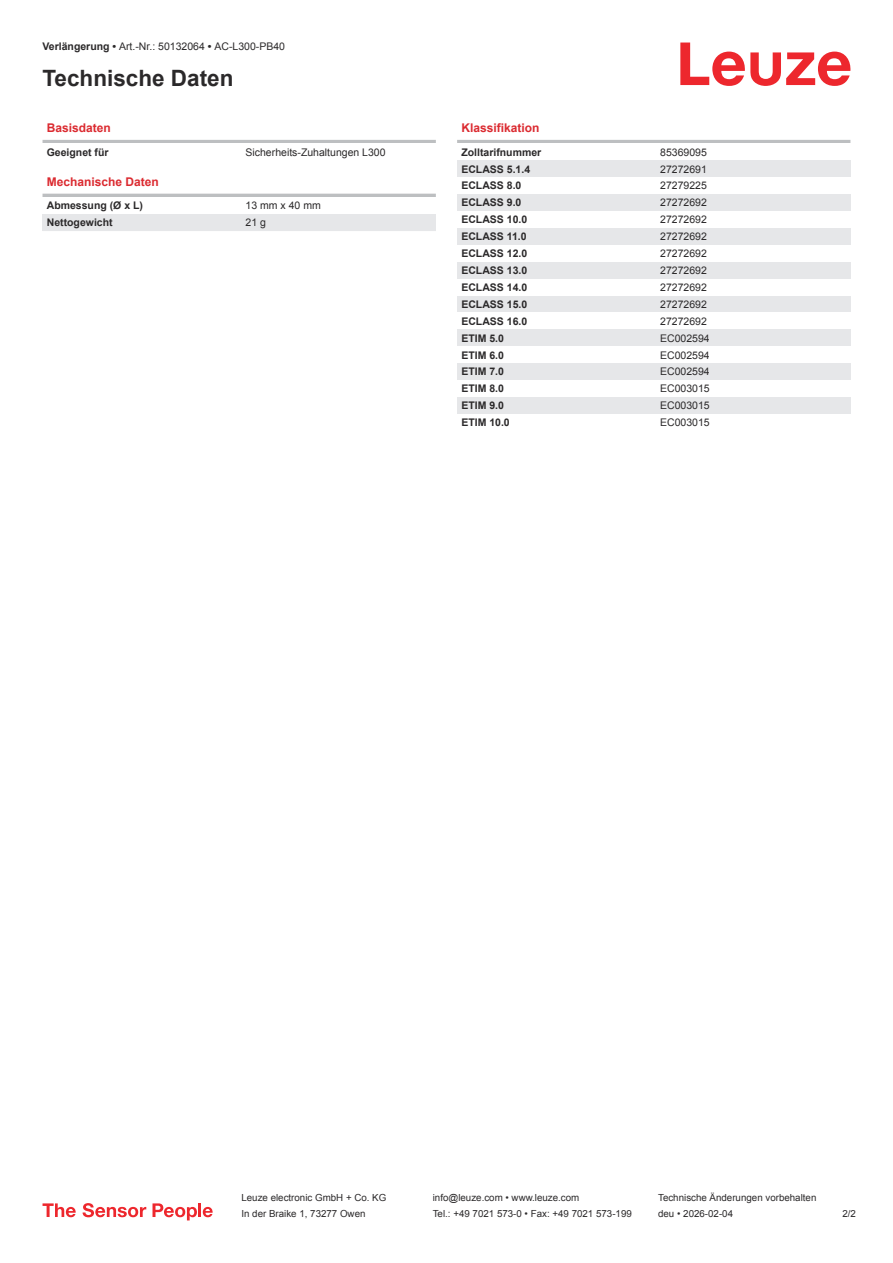
<style>
.page{position:relative;width:893px;height:1263px;background:#fff}
.page>*{position:absolute;margin:0;border:0;box-sizing:border-box;transform-origin:0 0}
.t1{font:700 22.5px "Arial";color:#2b292a}
.t2{font:700 12px "Arial";color:#db2a30}
.t3{font:10.5px "Arial";color:#2b292a}
.t4{font:700 10.5px "Arial";color:#2b292a}
.t5{font:9.75px "Arial";color:#2b292a}
.s1{font-weight:700}
</style>
<div class="page">
<svg style="left:680px;top:43px;width:170px;height:43px"></svg>
<hr style="left:43px;top:140px;width:393px;height:3px;background:#bdbfc1">
<hr style="left:43px;top:194px;width:393px;height:3px;background:#bdbfc1">
<div style="left:43px;top:214px;width:199px;height:17px;background:#e6e7e9"></div>
<div style="left:242px;top:214px;width:194px;height:17px;background:#e6e7e9"></div>
<hr style="left:457px;top:140px;width:393px;height:3px;background:#bdbfc1">
<div style="left:457px;top:160px;width:200px;height:17px;background:#e6e7e9"></div>
<div style="left:657px;top:160px;width:193px;height:17px;background:#e6e7e9"></div>
<div style="left:457px;top:194px;width:200px;height:17px;background:#e6e7e9"></div>
<div style="left:657px;top:194px;width:193px;height:17px;background:#e6e7e9"></div>
<div style="left:457px;top:228px;width:200px;height:17px;background:#e6e7e9"></div>
<div style="left:657px;top:228px;width:193px;height:17px;background:#e6e7e9"></div>
<div style="left:457px;top:262px;width:200px;height:17px;background:#e6e7e9"></div>
<div style="left:657px;top:262px;width:193px;height:17px;background:#e6e7e9"></div>
<div style="left:457px;top:296px;width:200px;height:16px;background:#e6e7e9"></div>
<div style="left:657px;top:296px;width:193px;height:16px;background:#e6e7e9"></div>
<div style="left:457px;top:329px;width:200px;height:17px;background:#e6e7e9"></div>
<div style="left:657px;top:329px;width:193px;height:17px;background:#e6e7e9"></div>
<div style="left:457px;top:363px;width:200px;height:17px;background:#e6e7e9"></div>
<div style="left:657px;top:363px;width:193px;height:17px;background:#e6e7e9"></div>
<div style="left:457px;top:397px;width:200px;height:17px;background:#e6e7e9"></div>
<div style="left:657px;top:397px;width:193px;height:17px;background:#e6e7e9"></div>
<svg style="left:43px;top:1203px;width:33px;height:14px"></svg>
<svg style="left:83px;top:1203px;width:63px;height:14px"></svg>
<svg style="left:153px;top:1203px;width:44px;height:17px"></svg>
<hr style="left:198px;top:1203px;width:3px;height:14px;background:#ed272d">
<svg style="left:203px;top:1207px;width:10px;height:10px"></svg>
<p class="t3" style="left:43px;top:43px;width:244px"><span class="s1">Verlängerung •</span> Art.-Nr.: 50132064 <span class="s1">•</span> AC-L300-PB40</p>
<h1 class="t1" style="left:43px;top:69px;width:192px">Technische Daten</h1>
<p class="t2" style="left:47px;top:123px;width:66px">Basisdaten</p>
<p class="t4" style="left:47px;top:148px;width:63px">Geeignet für</p>
<p class="t3" style="left:246px;top:148px;width:142px">Sicherheits-Zuhaltungen L300</p>
<p class="t2" style="left:47px;top:177px;width:114px">Mechanische Daten</p>
<p class="t4" style="left:47px;top:202px;width:98px">Abmessung (Ø x L)</p>
<p class="t3" style="left:246px;top:202px;width:77px">13 mm x 40 mm</p>
<p class="t4" style="left:47px;top:218px;width:67px">Nettogewicht</p>
<p class="t3" style="left:246px;top:219px;width:22px">21 g</p>
<p class="t2" style="left:461px;top:123px;width:80px">Klassifikation</p>
<p class="t4" style="left:461px;top:148px;width:81px">Zolltarifnummer</p>
<p class="t3" style="left:660px;top:148px;width:48px">85369095</p>
<p class="t4" style="left:461px;top:165px;width:70px">ECLASS 5.1.4</p>
<p class="t3" style="left:660px;top:165px;width:48px">27272691</p>
<p class="t4" style="left:461px;top:182px;width:62px">ECLASS 8.0</p>
<p class="t3" style="left:660px;top:182px;width:48px">27279225</p>
<p class="t4" style="left:461px;top:198px;width:62px">ECLASS 9.0</p>
<p class="t3" style="left:660px;top:199px;width:48px">27272692</p>
<p class="t4" style="left:461px;top:215px;width:67px">ECLASS 10.0</p>
<p class="t3" style="left:660px;top:216px;width:48px">27272692</p>
<p class="t4" style="left:461px;top:232px;width:67px">ECLASS 11.0</p>
<p class="t3" style="left:660px;top:232px;width:48px">27272692</p>
<p class="t4" style="left:461px;top:249px;width:67px">ECLASS 12.0</p>
<p class="t3" style="left:660px;top:249px;width:48px">27272692</p>
<p class="t4" style="left:461px;top:266px;width:67px">ECLASS 13.0</p>
<p class="t3" style="left:660px;top:266px;width:48px">27272692</p>
<p class="t4" style="left:461px;top:283px;width:67px">ECLASS 14.0</p>
<p class="t3" style="left:660px;top:283px;width:48px">27272692</p>
<p class="t4" style="left:461px;top:300px;width:67px">ECLASS 15.0</p>
<p class="t3" style="left:660px;top:300px;width:48px">27272692</p>
<p class="t4" style="left:461px;top:317px;width:67px">ECLASS 16.0</p>
<p class="t3" style="left:660px;top:317px;width:48px">27272692</p>
<p class="t4" style="left:461px;top:334px;width:44px">ETIM 5.0</p>
<p class="t3" style="left:660px;top:334px;width:51px">EC002594</p>
<p class="t4" style="left:461px;top:351px;width:44px">ETIM 6.0</p>
<p class="t3" style="left:660px;top:351px;width:51px">EC002594</p>
<p class="t4" style="left:461px;top:368px;width:44px">ETIM 7.0</p>
<p class="t3" style="left:660px;top:368px;width:51px">EC002594</p>
<p class="t4" style="left:461px;top:384px;width:44px">ETIM 8.0</p>
<p class="t3" style="left:660px;top:385px;width:51px">EC003015</p>
<p class="t4" style="left:461px;top:401px;width:44px">ETIM 9.0</p>
<p class="t3" style="left:660px;top:402px;width:51px">EC003015</p>
<p class="t4" style="left:461px;top:418px;width:50px">ETIM 10.0</p>
<p class="t3" style="left:660px;top:418px;width:51px">EC003015</p>
<p class="t5" style="left:241px;top:1194px;width:146px">Leuze electronic GmbH + Co. KG</p>
<p class="t5" style="left:433px;top:1194px;width:148px">info@leuze.com • www.leuze.com</p>
<p class="t5" style="left:658px;top:1194px;width:160px">Technische Änderungen vorbehalten</p>
<p class="t5" style="left:241px;top:1210px;width:126px">In der Braike 1, 73277 Owen</p>
<p class="t5" style="left:433px;top:1210px;width:201px">Tel.: +49 7021 573-0 • Fax: +49 7021 573-199</p>
<p class="t5" style="left:658px;top:1210px;width:76px">deu • 2026-02-04</p>
<p class="t5" style="left:842px;top:1210px;width:15px">2 /2</p>
</div>
